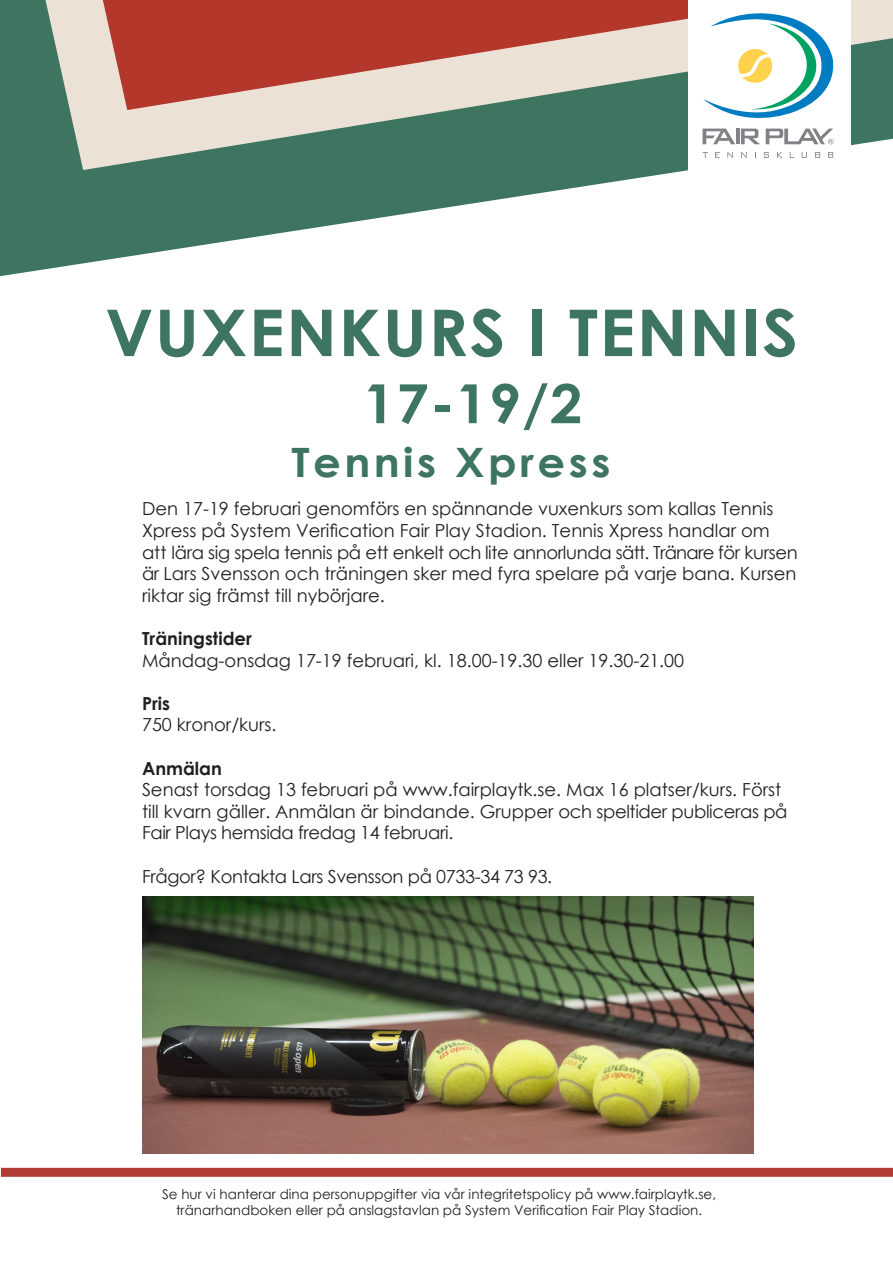
<style>
.page{position:relative;width:893px;height:1263px;background:#fff}
.page>*{position:absolute;margin:0;border:0;box-sizing:border-box;transform-origin:0 0}
.t1{font:700 64.5px "Century Gothic";letter-spacing:.02em;color:#3d7561;scale:1.07 1}
.t2{font:700 54px "Century Gothic";color:#3d7561;scale:1.07 1}
.t3{font:700 40.5px "Century Gothic";letter-spacing:.08em;color:#3d7561;scale:1.07 1}
.t4{font:18px/21.6px "Century Gothic";color:#231f20}
.t5{font:18px/21.6px "Century Gothic";letter-spacing:-.02em;color:#231f20}
.t6{font:700 18px "Century Gothic";color:#231f20}
.t7{font:13.5px "Century Gothic";color:#231f20}
</style>
<div class="page">
<div style="left:1px;top:1168px;width:892px;height:9px;background:#b23c35"></div>
<svg style="left:0;top:184px;width:599px;height:92px"></svg>
<svg style="left:129px;top:0;width:764px;height:184px;background:#998274"></svg>
<svg style="left:0;top:0;width:129px;height:219px;background:#7c9584"></svg>
<div style="left:688px;top:0;width:163px;height:189px;background:#fff"></div>
<svg style="left:702px;top:152px;width:6px;height:6px"></svg>
<svg style="left:715px;top:152px;width:5px;height:6px"></svg>
<svg style="left:727px;top:152px;width:6px;height:6px"></svg>
<svg style="left:741px;top:152px;width:6px;height:6px"></svg>
<svg style="left:764px;top:152px;width:5px;height:6px"></svg>
<svg style="left:777px;top:152px;width:6px;height:6px"></svg>
<svg style="left:802px;top:152px;width:5px;height:6px"></svg>
<svg style="left:815px;top:152px;width:5px;height:6px"></svg>
<svg style="left:828px;top:152px;width:5px;height:6px"></svg>
<svg style="left:702px;top:13px;width:131px;height:131px"></svg>
<img style="left:142px;top:896px;width:611px;height:257px">
<p class="t1" style="left:105px;top:284px;width:649px">VUXENKURS I TENNIS</p>
<p class="t2" style="left:363px;top:363px;width:207px">17-19/2</p>
<p class="t3" style="left:291px;top:432px;width:300px">Tennis Xpress</p>
<p class="t4" style="left:142px;top:498px;width:633px">Den 17-19 februari genomförs en spännande vuxenkurs som kallas Tennis<br>Xpress på System Verification Fair Play Stadion. Tennis Xpress handlar om</p>
<p class="t4" style="left:142px;top:541px;width:657px;text-align:justify">att lära sig spela tennis på ett enkelt och lite annorlunda sätt. Tränare för kursen är Lars Svensson och träningen sker med fyra spelare på varje bana. Kursen riktar sig främst till nybörjare.</p>
<p class="t6" style="left:142px;top:625px;width:111px">Träningstider</p>
<p class="t4" style="left:142px;top:649px;width:544px">Måndag-onsdag 17-19 februari, kl. 18.00-19.30 eller 19.30-21.00</p>
<p class="t6" style="left:142px;top:689px;width:30px">Pris</p>
<p class="t4" style="left:142px;top:714px;width:136px">750 kronor/kurs.</p>
<p class="t6" style="left:142px;top:754px;width:81px">Anmälan</p>
<p class="t4" style="left:142px;top:778px;width:641px">Senast torsdag 13 februari på www.fairplaytk.se. Max 16 platser/kurs. Först</p>
<p class="t5" style="left:142px;top:800px;width:647px">till kvarn gäller. Anmälan är bindande. Grupper och speltider publiceras på<br>Fair Plays hemsida fredag 14 februari.</p>
<p class="t5" style="left:142px;top:865px;width:412px">Frågor? Kontakta Lars Svensson på 0733-34 73 93.</p>
<p class="t7" style="left:162px;top:1184px;width:555px">Se hur vi hanterar dina personuppgifter via vår integritetspolicy på www.fairplaytk.se,</p>
<p class="t7" style="left:176px;top:1200px;width:528px">tränarhandboken eller på anslagstavlan på System Verification Fair Play Stadion.</p>
</div>
